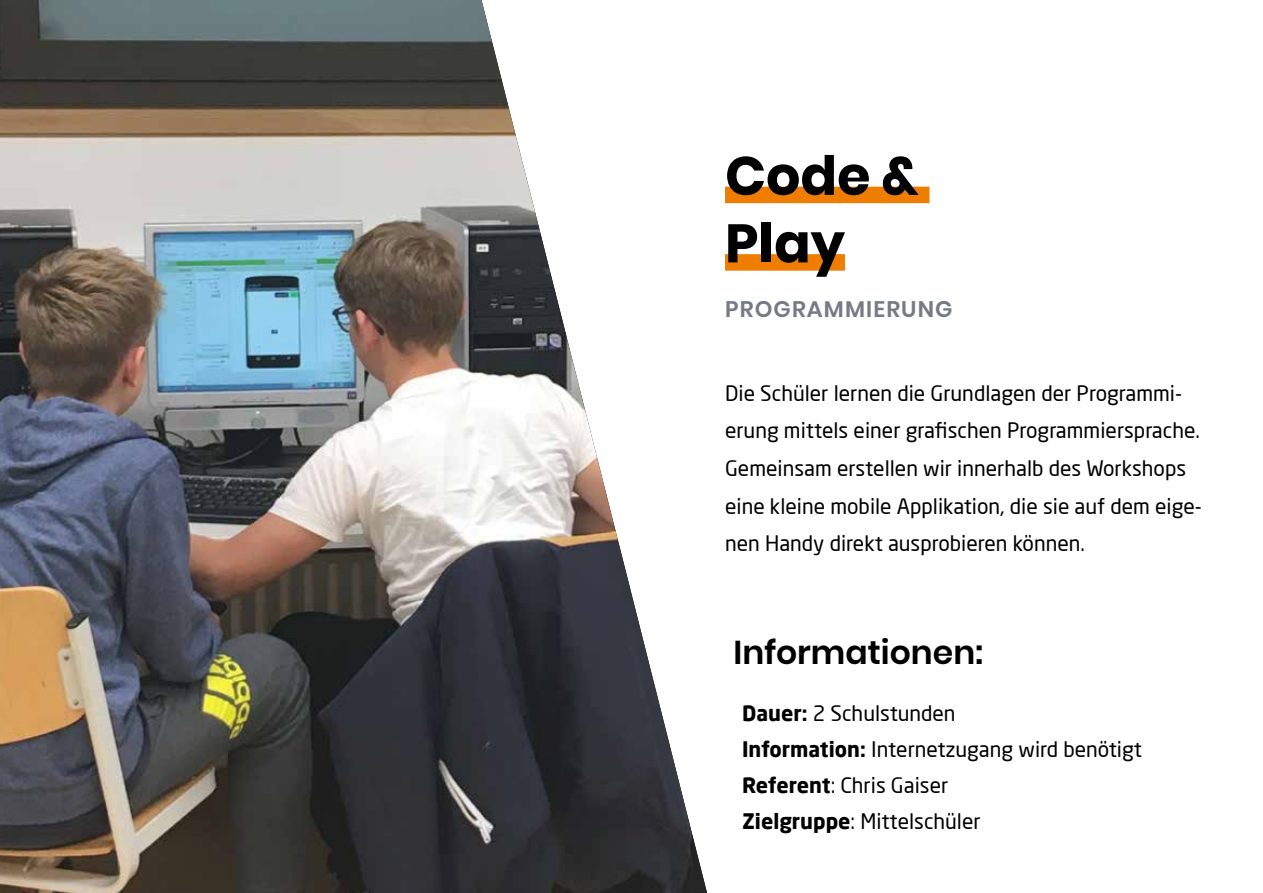
<style>
.page{position:relative;width:1263px;height:893px;background:#fff}
.page>*{position:absolute;margin:0;border:0;box-sizing:border-box;transform-origin:0 0}
.t1{font:700 54px/67.5px "Poppins";color:#000}
.t2{font:600 33px "Poppins";color:#000}
.t3{font:600 22.5px "Poppins";letter-spacing:.05em;color:#757a85}
.t4{font:21px/37.5px "Neo Sans Pro";color:#000}
.s1{font-weight:700}
</style>
<div class="page">
<div style="left:725px;top:187px;width:204px;height:16px;background:#ef7d00"></div>
<div style="left:725px;top:254px;width:120px;height:17px;background:#ef7d00"></div>
<img style="left:0;top:0;width:707px;height:893px">
<h1 class="t1" style="left:725px;top:143px;width:195px">Code &amp;<br>Play</h1>
<p class="t3" style="left:725px;top:296px;width:229px">PROGRAMMIERUNG</p>
<p class="t4" style="left:725px;top:374px;width:478px">Die Schüler lernen die Grundlagen der Programmi&shy;erung mittels einer grafischen Programmiersprache.<br>Gemeinsam erstellen wir innerhalb des Workshops eine kleine mobile Applikation, die sie auf dem eige&shy;nen Handy direkt ausprobieren können.</p>
<h2 class="t2" style="left:733px;top:633px;width:251px">Informationen:</h2>
<p class="t4" style="left:742px;top:695px;width:401px;line-height:36px"><span class="s1">Dauer:</span> 2 Schulstunden<br><span class="s1">Information:</span> Internetzugang wird benötigt<br><span class="s1">Referent</span>: Chris Gaiser<br><span class="s1">Zielgruppe</span>: Mittelschüler</p>
</div>
